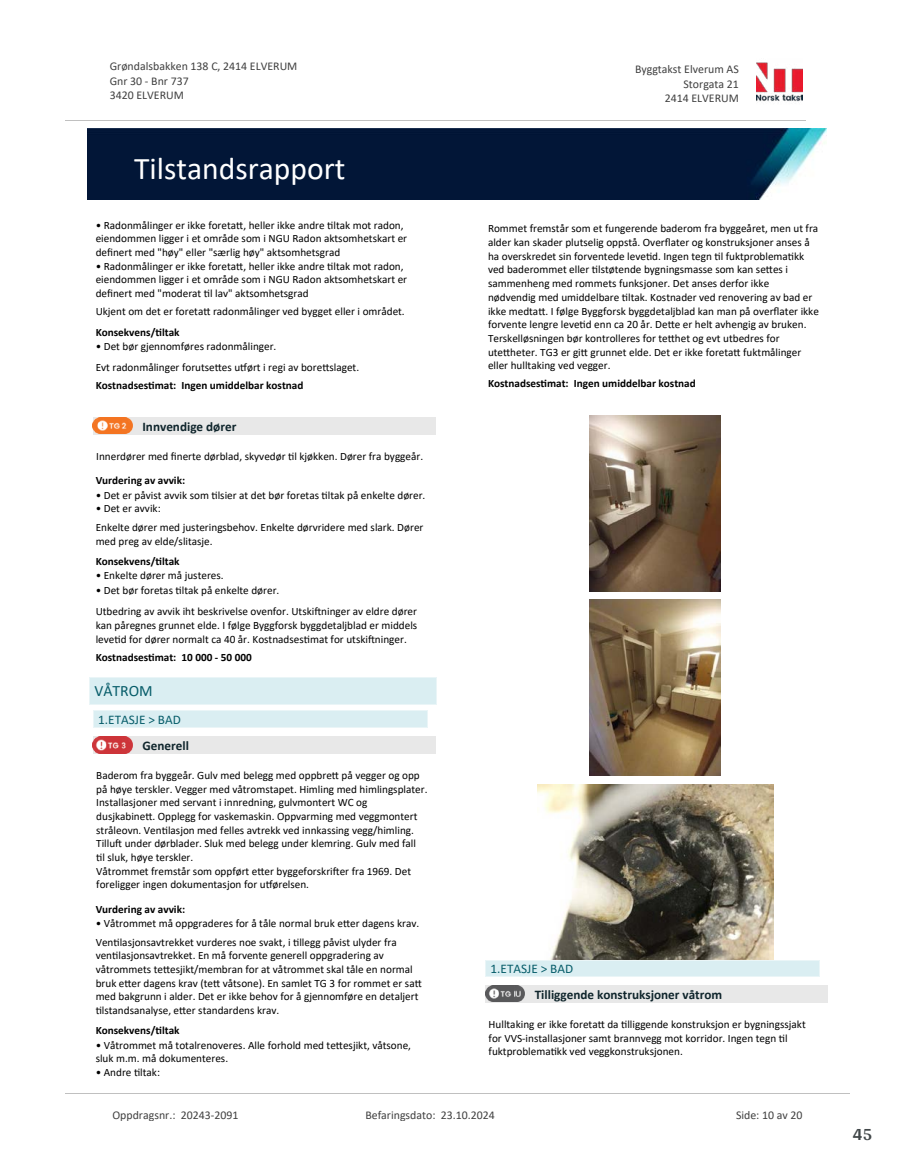
<style>
.page{position:relative;width:915px;height:1172px;background:#fff}
.page>*{position:absolute;margin:0;border:0;box-sizing:border-box;transform-origin:0 0}
.t1{font:31.65px "Calibri";color:#fff}
.t2{font:700 18px "Arya";color:#414749}
.t3{font:15.75px "Calibri";color:#065c69}
.t4{font:700 13.2px "Calibri";color:#0f252c}
.t5{font:13.2px "Calibri";color:#065c69}
.t6{font:11.85px/14.5px "Calibri";color:#404040}
.t7{font:11.25px/13.6px "Calibri";color:#000}
.t8{font:700 11.25px "Calibri";color:#000}
</style>
<div class="page">
<div style="left:93px;top:417px;width:342px;height:17px;background:#e8e8e8"></div>
<img style="left:93px;top:417px;width:39px;height:17px">
<div style="left:89px;top:678px;width:347px;height:26px;background:#daeef2"></div>
<svg style="left:89px;top:679px;width:1px;height:25px"></svg>
<svg style="left:436px;top:679px;width:1px;height:25px"></svg>
<hr style="left:89px;top:678px;width:348px;height:1px;background:#eaf5f7">
<hr style="left:89px;top:704px;width:348px;height:1px;background:#eaf5f7">
<div style="left:93px;top:736px;width:342px;height:18px;background:#e8e8e8"></div>
<svg style="left:97px;top:741px;width:36px;height:13px"></svg>
<img style="left:93px;top:736px;width:39px;height:17px">
<div style="left:93px;top:711px;width:334px;height:16px;background:#daeef2"></div>
<svg style="left:93px;top:712px;width:1px;height:15px"></svg>
<svg style="left:427px;top:711px;width:1px;height:16px"></svg>
<hr style="left:93px;top:711px;width:334px;height:1px;background:#eaf5f7">
<hr style="left:93px;top:727px;width:334px;height:1px;background:#eaf5f7">
<img style="left:589px;top:415px;width:131px;height:176px">
<img style="left:589px;top:600px;width:131px;height:176px">
<img style="left:537px;top:785px;width:235px;height:175px">
<div style="left:485px;top:985px;width:342px;height:18px;background:#e8e8e8"></div>
<img style="left:485px;top:985px;width:39px;height:17px">
<div style="left:485px;top:960px;width:334px;height:16px;background:#daeef2"></div>
<svg style="left:485px;top:961px;width:1px;height:15px"></svg>
<svg style="left:819px;top:960px;width:1px;height:16px"></svg>
<hr style="left:485px;top:960px;width:334px;height:1px;background:#eaf5f7">
<hr style="left:485px;top:976px;width:334px;height:1px;background:#eaf5f7">
<img style="left:756px;top:62px;width:46px;height:40px">
<hr style="left:65px;top:120px;width:740px;height:1px;background:#c0c0c0">
<img style="left:88px;top:129px;width:738px;height:71px">
<hr style="left:65px;top:1093px;width:784px;height:1px;background:#c0c0c0">
<p class="t6" style="left:110px;top:59px;width:189px">Grøndalsbakken 138 C, 2414 ELVERUM<br>Gnr 30 - Bnr 737<br>3420 ELVERUM</p>
<p class="t6" style="left:634px;top:62px;width:105px">Byggtakst Elverum AS</p>
<p class="t6" style="left:683px;top:76px;width:57px">Storgata 21</p>
<p class="t6" style="left:664px;top:90px;width:76px">2414 ELVERUM</p>
<h1 class="t1" style="left:134px;top:147px;width:213px">Tilstandsrapport</h1>
<p class="t7" style="left:96px;top:218px;width:313px">• Radonmålinger er ikke foreta琀琀, heller ikke andre 琀椀ltak mot radon, eiendommen ligger i et område som i NGU Radon aktsomhetskart er de昀椀nert med "høy" eller "særlig høy" aktsomhetsgrad</p>
<p class="t7" style="left:96px;top:259px;width:313px">• Radonmålinger er ikke foreta琀琀, heller ikke andre 琀椀ltak mot radon, eiendommen ligger i et område som i NGU Radon aktsomhetskart er de昀椀nert med "moderat 琀椀l lav" aktsomhetsgrad</p>
<p class="t7" style="left:96px;top:304px;width:310px">Ukjent om det er foreta琀琀 radonmålinger ved bygget eller i området.</p>
<p class="t8" style="left:96px;top:324px;width:85px">Konsekvens/琀椀ltak</p>
<p class="t7" style="left:96px;top:335px;width:265px;line-height:21px">• Det bør gjennomføres radonmålinger.<br>Evt radonmålinger forutse琀琀es u琀昀ørt i regi av bore琀琀slaget.</p>
<p class="t8" style="left:96px;top:377px;width:209px">Kostnadses琀椀mat: Ingen umiddelbar kostnad</p>
<p class="t4" style="left:142px;top:417px;width:95px">Innvendige dører</p>
<p class="t7" style="left:96px;top:449px;width:328px">Innerdører med 昀椀nerte dørblad, skyvedør 琀椀l kjøkken. Dører fra byggeår.</p>
<p class="t8" style="left:96px;top:473px;width:91px">Vurdering av avvik:</p>
<p class="t7" style="left:96px;top:488px;width:331px">• Det er påvist avvik som 琀椀lsier at det bør foretas 琀椀ltak på enkelte dører.</p>
<p class="t7" style="left:96px;top:499px;width:329px;line-height:18.5px">• Det er avvik:<br>Enkelte dører med justeringsbehov. Enkelte dørvridere med slark. Dører</p>
<p class="t7" style="left:96px;top:534px;width:118px">med preg av elde/slitasje.</p>
<p class="t8" style="left:96px;top:553px;width:85px">Konsekvens/琀椀ltak</p>
<p class="t7" style="left:96px;top:568px;width:129px">• Enkelte dører må justeres.</p>
<p class="t7" style="left:96px;top:580px;width:323px;line-height:21px">• Det bør foretas 琀椀ltak på enkelte dører.<br>Utbedring av avvik iht beskrivelse ovenfor. Utski昀琀ninger av eldre dører</p>
<p class="t7" style="left:96px;top:618px;width:323px">kan påregnes grunnet elde. I følge Byggforsk byggdetaljblad er middels leve琀椀d for dører normalt ca 40 år. Kostnadses琀椀mat for utski昀琀ninger.</p>
<p class="t8" style="left:96px;top:649px;width:157px">Kostnadses琀椀mat: 10 000 - 50 000</p>
<h3 class="t3" style="left:94px;top:680px;width:60px">VÅTROM</h3>
<p class="t5" style="left:98px;top:710px;width:84px">1.ETASJE &gt; BAD</p>
<p class="t4" style="left:142px;top:736px;width:48px">Generell</p>
<p class="t7" style="left:96px;top:768px;width:332px">Baderom fra byggeår. Gulv med belegg med oppbre琀琀 på vegger og opp på høye terskler. Vegger med våtromstapet. Himling med himlingsplater.<br>Installasjoner med servant i innredning, gulvmontert WC og<br>dusjkabine琀琀. Opplegg for vaskemaskin. Oppvarming med veggmontert stråleovn. Ven琀椀lasjon med felles avtrekk ved innkassing vegg/himling.<br>Tillu昀琀 under dørblader. Sluk med belegg under klemring. Gulv med fall<br>琀椀l sluk, høye terskler.<br>Våtrommet fremstår som oppført e琀琀er byggeforskri昀琀er fra 1969. Det foreligger ingen dokumentasjon for u琀昀ørelsen.</p>
<p class="t8" style="left:96px;top:901px;width:91px">Vurdering av avvik:</p>
<p class="t7" style="left:96px;top:914px;width:325px;line-height:18.5px">• Våtrommet må oppgraderes for å tåle normal bruk e琀琀er dagens krav.<br>Ven琀椀lasjonsavtrekket vurderes noe svakt, i 琀椀llegg påvist ulyder fra</p>
<p class="t7" style="left:96px;top:948px;width:327px">ven琀椀lasjonsavtrekket. En må forvente generell oppgradering av våtrommets te琀琀esjikt/membran for at våtrommet skal tåle en normal bruk e琀琀er dagens krav (te琀琀 våtsone). En samlet TG 3 for rommet er sa琀琀med bakgrunn i alder. Det er ikke behov for å gjennomføre en detaljert琀椀lstandsanalyse, e琀琀er standardens krav.</p>
<p class="t8" style="left:96px;top:1023px;width:85px">Konsekvens/琀椀ltak</p>
<p class="t7" style="left:96px;top:1038px;width:317px">• Våtrommet må totalrenoveres. Alle forhold med te琀琀esjikt, våtsone, sluk m.m. må dokumenteres.</p>
<p class="t7" style="left:96px;top:1065px;width:66px">• Andre 琀椀ltak:</p>
<p class="t7" style="left:488px;top:222px;width:332px">Rommet fremstår som et fungerende baderom fra byggeåret, men ut fra alder kan skader plutselig oppstå. Over昀氀ater og konstruksjoner anses å ha overskredet sin forventede leve琀椀d. Ingen tegn 琀椀l fuktproblema琀椀kk ved baderommet eller 琀椀lstøtende bygningsmasse som kan se琀琀es i sammenheng med rommets funksjoner. Det anses derfor ikke nødvendig med umiddelbare 琀椀ltak. Kostnader ved renovering av bad er ikke medta琀琀. I følge Byggforsk byggdetaljblad kan man på over昀氀ater ikke forvente lengre leve琀椀d enn ca 20 år. De琀琀e er helt avhengig av bruken.<br>Terskelløsningen bør kontrolleres for te琀琀het og evt utbedres for<br>ute琀琀heter. TG3 er gi琀琀 grunnet elde. Det er ikke foreta琀琀 fuktmålinger eller hulltaking ved vegger.</p>
<p class="t8" style="left:488px;top:375px;width:209px">Kostnadses琀椀mat: Ingen umiddelbar kostnad</p>
<p class="t5" style="left:490px;top:959px;width:84px">1.ETASJE &gt; BAD</p>
<p class="t4" style="left:534px;top:985px;width:189px">Tilliggende konstruksjoner våtrom</p>
<p class="t7" style="left:488px;top:1017px;width:318px">Hulltaking er ikke foreta琀琀 da 琀椀lliggende konstruksjon er bygningssjakt for VVS-installasjoner samt brannvegg mot korridor. Ingen tegn 琀椀l fuktproblema琀椀kk ved veggkonstruksjonen.</p>
<p class="t6" style="left:112px;top:1107px;width:127px">Oppdragsnr.: 20243-2091</p>
<p class="t6" style="left:365px;top:1107px;width:131px">Befaringsdato: 23.10.2024</p>
<p class="t6" style="left:735px;top:1107px;width:68px">Side: 10 av 20</p>
<h2 class="t2" style="left:852px;top:1123px;width:21px">45</h2>
</div>
